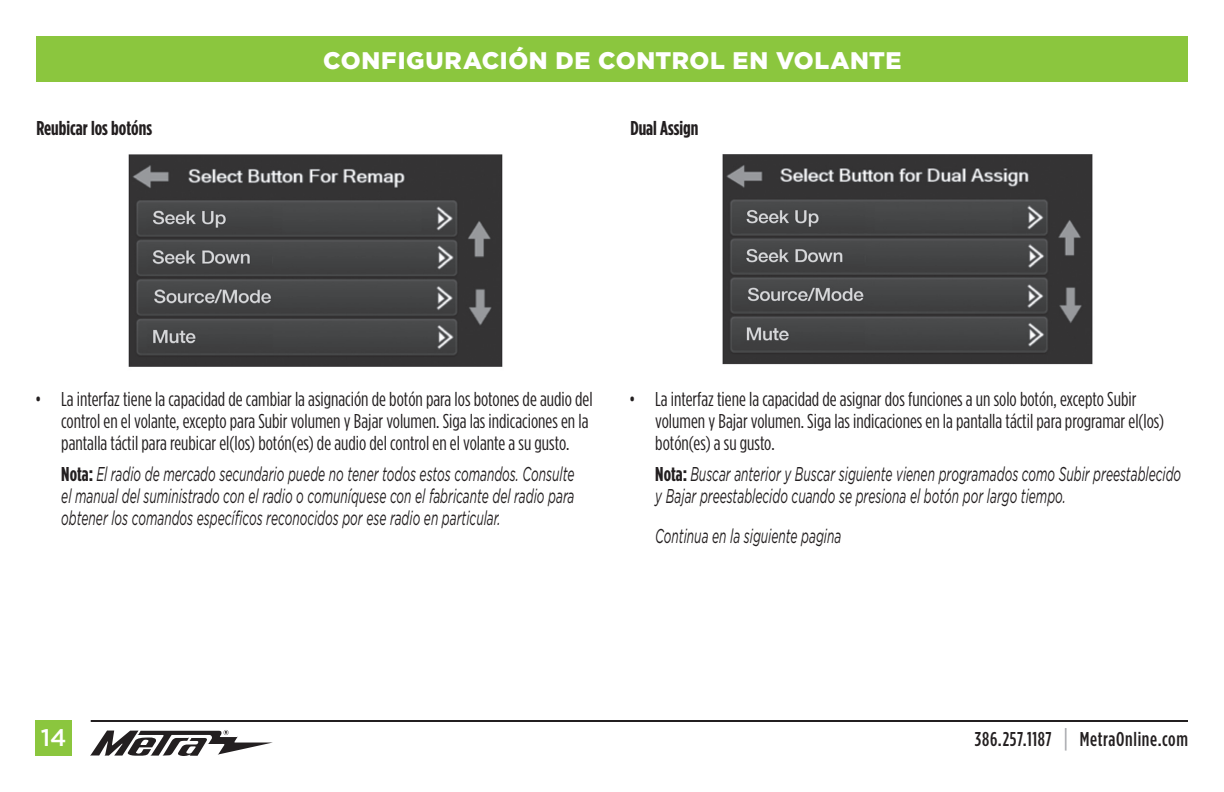
<style>
.page{position:relative;width:1224px;height:792px;background:#fff}
.page>*{position:absolute;margin:0;border:0;box-sizing:border-box;transform-origin:0 0}
.t1{font:900 24px "Gotham";letter-spacing:.025em;color:#fff}
.t2{font:500 24px "Gotham";color:#fff}
.t3{font:20px/22px "Gotham Condensed";color:#231f20}
.t4{font:italic 20px/22px "Gotham";color:#231f20;text-align:justify;scale:.6 1}
.t5{font:500 20px "Gotham Condensed";letter-spacing:.03em;color:#231f20}
.t6{font:700 20px "Gotham Condensed";color:#231f20}
.s1{font-family:"Gotham Condensed";font-weight:700;font-style:normal}
.s2{font-size:26px;color:#a8a9ad}
</style>
<div class="page">
<svg style="left:90px;top:730px;width:183px;height:26px"></svg>
<hr style="left:91px;top:720px;width:1097px;height:2px;background:#231f20">
<div style="left:36px;top:36px;width:1152px;height:45px;background:#8bc63e"></div>
<div style="left:35px;top:720px;width:37px;height:36px;background:#8bc63e"></div>
<img style="left:128px;top:154px;width:375px;height:213px">
<img style="left:722px;top:154px;width:371px;height:211px">
<p class="t1" style="left:323px;top:46px;width:580px">CONFIGURACIÓN DE CONTROL EN VOLANTE</p>
<p class="t6" style="left:36px;top:117px;width:117px">Reubicar los botóns</p>
<p class="t6" style="left:630px;top:117px;width:70px">Dual Assign</p>
<p class="t3" style="left:61px;top:388px;width:533px;text-indent:-26px">• La interfaz tiene la capacidad de cambiar la asignación de botón para los botones de audio del control en el volante, excepto para Subir volumen y Bajar volumen. Siga las indicaciones en la pantalla táctil para reubicar el(los) botón(es) de audio del control en el volante a su gusto.</p>
<p class="t4" style="left:61px;top:463px;width:857px"><span class="s1">Nota:</span> El radio de mercado secundario puede no tener todos estos comandos. Consulte el manual del suministrado con el radio o comuníquese con el fabricante del radio para obtener los comandos específicos reconocidos por ese radio en particular.</p>
<p class="t3" style="left:655px;top:388px;width:510px;text-indent:-26px">• La interfaz tiene la capacidad de asignar dos funciones a un solo botón, excepto Subir volumen y Bajar volumen. Siga las indicaciones en la pantalla táctil para programar el(los) botón(es) a su gusto.</p>
<p class="t4" style="left:655px;top:463px;width:878px"><span class="s1">Nota:</span> Buscar anterior y Buscar siguiente vienen programados como Subir preestablecido y Bajar preestablecido cuando se presiona el botón por largo tiempo.</p>
<p class="t4" style="left:655px;top:525px;width:312px">Continua en la siguiente pagina</p>
<p class="t2" style="left:41px;top:724px;width:27px">14</p>
<p class="t5" style="left:975px;top:728px;width:215px">386.257.1187 <span class="s2">|</span> MetraOnline.com</p>
</div>
